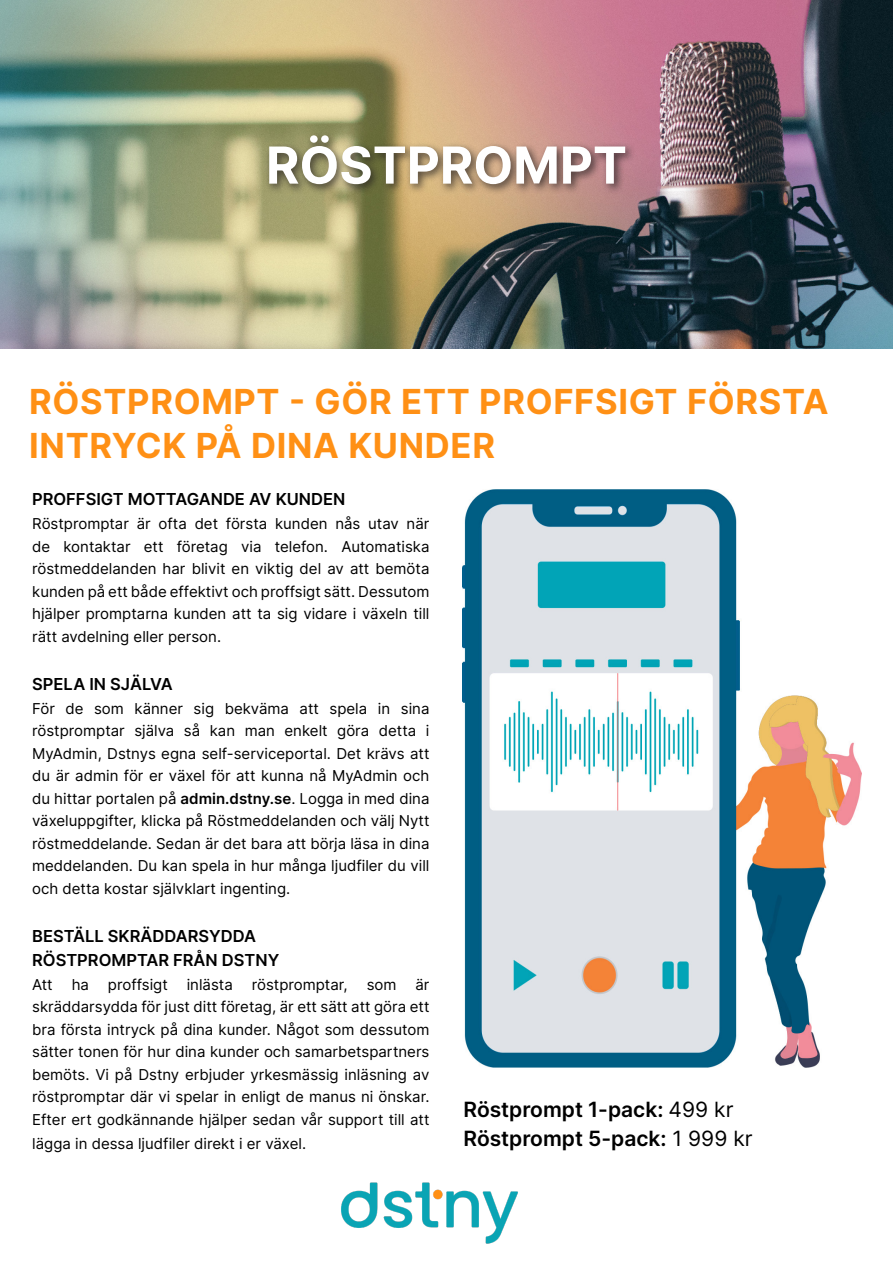
<style>
.page{position:relative;width:893px;height:1263px;background:#fff}
.page>*{position:absolute;margin:0;border:0;box-sizing:border-box;transform-origin:0 0}
.t1{font:700 51px "Inter";color:#fff}
.t2{font:700 34.5px/43.5px "Inter";letter-spacing:.02em;color:#ff9015}
.t3{font:600 21px "Inter";color:#000}
.t4{font:600 16.5px "Inter";color:#000}
.t5{font:15px/22.5px "Inter";color:#000;text-align:justify}
.s1{font-weight:600}
.s2{font-weight:400}
</style>
<div class="page">
<img style="left:0;top:0;width:893px;height:349px">
<img style="left:341px;top:1182px;width:177px;height:62px">
<div style="left:264px;top:131px;width:372px;height:64px;background:#231f20;opacity:.75"></div>
<img style="left:462px;top:489px;width:399px;height:578px">
<p class="t1" style="left:266px;top:128px;width:362px">RÖSTPROMPT</p>
<p class="t2" style="left:29px;top:379px;width:801px">RÖSTPROMPT - GÖR ETT PROFFSIGT FÖRSTA<br>INTRYCK PÅ DINA KUNDER</p>
<p class="t4" style="left:32px;top:487px;width:315px">PROFFSIGT MOTTAGANDE AV KUNDEN</p>
<p class="t5" style="left:32px;top:512px;width:399px">Röstpromptar är ofta det första kunden nås utav när de kontaktar ett företag via telefon. Automatiska röstmeddelanden har blivit en viktig del av att bemöta kunden på ett både effektivt och proffsigt sätt. Dessutom hjälper promptarna kunden att ta sig vidare i växeln till rätt avdelning eller person.</p>
<p class="t4" style="left:32px;top:671px;width:142px">SPELA IN SJÄLVA</p>
<p class="t5" style="left:32px;top:696px;width:399px">För de som känner sig bekväma att spela in sina röstpromptar själva så kan man enkelt göra detta i MyAdmin, Dstnys egna self-serviceportal. Det krävs att du är admin för er växel för att kunna nå MyAdmin och du hittar portalen på <span class="s1">admin.dstny.se</span>. Logga in med dina växeluppgifter, klicka på Röstmeddelanden och välj Nytt röstmeddelande. Sedan är det bara att börja läsa in dina meddelanden. Du kan spela in hur många ljudfiler du vill och detta kostar självklart ingenting.</p>
<p class="t4" style="left:32px;top:923px;width:225px">BESTÄLL SKRÄDDARSYDDA</p>
<p class="t4" style="left:32px;top:947px;width:249px">RÖSTPROMPTAR FRÅN DSTNY</p>
<p class="t5" style="left:32px;top:972px;width:22px">Att</p>
<p class="t5" style="left:72px;top:972px;width:19px">ha</p>
<p class="t5" style="left:108px;top:972px;width:61px">proffsigt</p>
<p class="t5" style="left:187px;top:972px;width:48px">inlästa</p>
<p class="t5" style="left:252px;top:972px;width:97px">röstpromptar,</p>
<p class="t5" style="left:367px;top:972px;width:31px">som</p>
<p class="t5" style="left:32px;top:972px;width:399px;text-indent:383px">är skräddarsydda för just ditt företag, är ett sätt att göra ett bra första intryck på dina kunder. Något som dessutom sätter tonen för hur dina kunder och samarbetspartners bemöts. Vi på Dstny erbjuder yrkesmässig inläsning av röstpromptar där vi spelar in enligt de manus ni önskar.<br>Efter ert godkännande hjälper sedan vår support till att</p>
<p class="t5" style="left:32px;top:1131px;width:275px">lägga in dessa ljudfiler direkt i er växel.</p>
<p class="t3" style="left:463px;top:1094px;width:271px">Röstprompt 1-pack: <span class="s2">499 kr</span></p>
<p class="t3" style="left:463px;top:1123px;width:291px">Röstprompt 5-pack: <span class="s2">1 999 kr</span></p>
</div>
